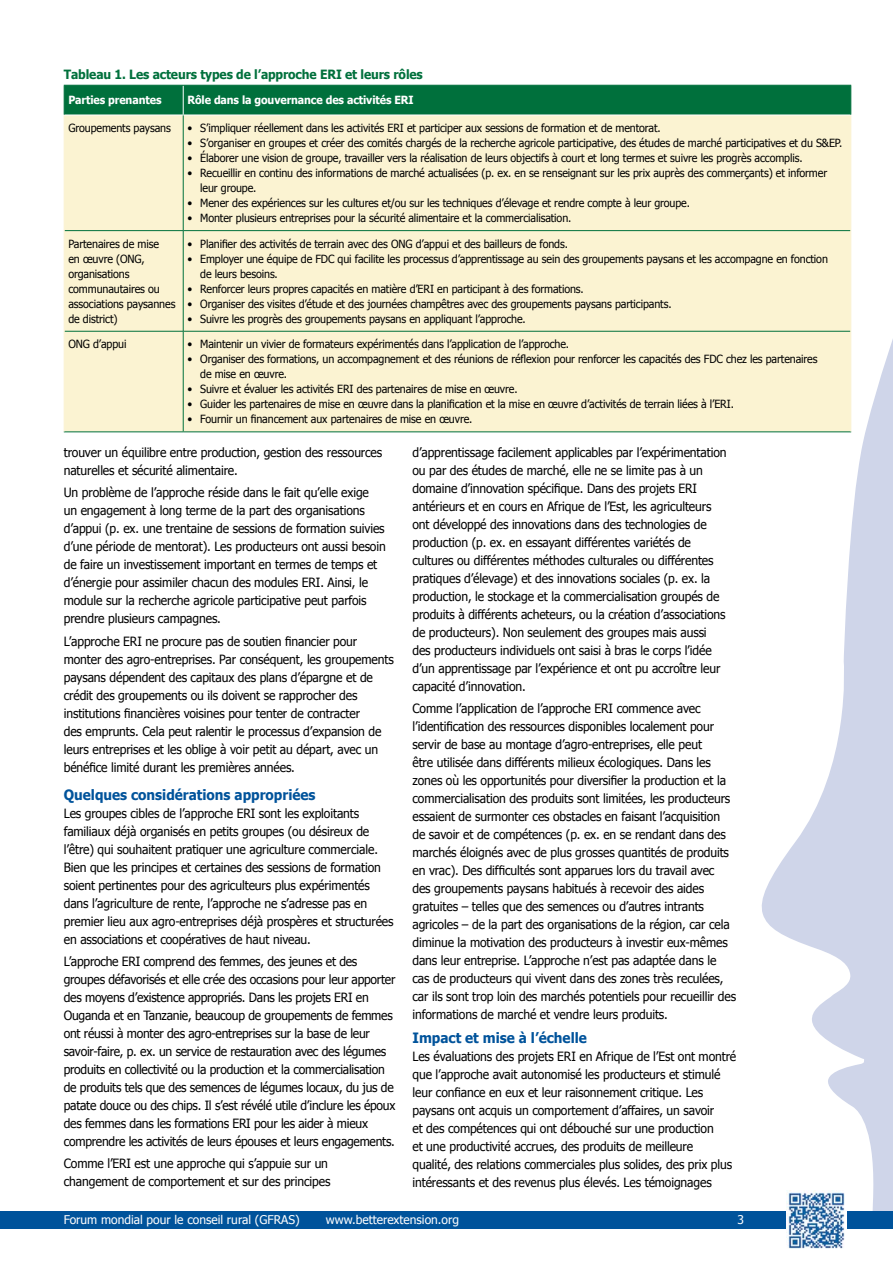
<style>
.page{position:relative;width:893px;height:1263px;background:#fff}
.page>*{position:absolute;margin:0;border:0;box-sizing:border-box;transform-origin:0 0}
._06_tussenkop_1_head{font:700 14.25px "Tahoma";color:#00539b;scale:.95 1}
._05_platte_tekst_bod{font:12.75px/18px "Tahoma";letter-spacing:-.01em;color:#000;scale:.95 1}
._09_grafiekkop__tabl{font:700 12.75px "Tahoma";letter-spacing:-.01em;color:#00703c;scale:.95 1}
.t1{font:12px "Tahoma";color:#fff}
.tabeltekst{font:11.25px/15px "Tahoma";letter-spacing:-.01em;color:#000;scale:.95 1}
.tabelkopje{font:700 11.25px "Tahoma";letter-spacing:-.01em;color:#fff;scale:.95 1}
</style>
<div class="page">
<svg style="left:758px;top:266px;width:135px;height:946px"></svg>
<div style="left:0;top:1212px;width:893px;height:17px;background:#00539b"></div>
<img style="left:787px;top:1191px;width:60px;height:58px">
<div style="left:65px;top:116px;width:785px;height:315px;background:#fbf3d2"></div>
<hr style="left:183px;top:115px;width:1px;height:115px;background:#00703c">
<hr style="left:65px;top:230px;width:118px;height:1px;background:#00703c">
<hr style="left:183px;top:230px;width:667px;height:1px;background:#00703c">
<hr style="left:183px;top:231px;width:1px;height:100px;background:#00703c">
<hr style="left:65px;top:331px;width:118px;height:1px;background:#00703c">
<hr style="left:183px;top:331px;width:667px;height:1px;background:#00703c">
<hr style="left:183px;top:331px;width:1px;height:100px;background:#00703c">
<svg style="left:64px;top:85px;width:787px;height:30px;background:#05723f"></svg>
<hr style="left:64px;top:431px;width:119px;height:1px;background:#00703c">
<hr style="left:183px;top:431px;width:668px;height:1px;background:#00703c">
<hr style="left:64px;top:115px;width:1px;height:116px;background:#fbf3d2">
<hr style="left:850px;top:115px;width:1px;height:116px;background:#fbf3d2">
<hr style="left:64px;top:231px;width:1px;height:100px;background:#fbf3d2">
<hr style="left:850px;top:231px;width:1px;height:100px;background:#fbf3d2">
<hr style="left:64px;top:331px;width:1px;height:100px;background:#fbf3d2">
<hr style="left:850px;top:331px;width:1px;height:100px;background:#fbf3d2">
<p class="_09_grafiekkop__tabl" style="left:64px;top:65px;width:379px">Tableau 1. Les acteurs types de l’approche ERI et leurs rôles</p>
<p class="tabelkopje" style="left:68px;top:92px;width:99px">Parties prenantes</p>
<p class="tabelkopje" style="left:187px;top:92px;width:240px">Rôle dans la gouvernance des activités ERI</p>
<p class="tabeltekst" style="left:68px;top:120px;width:109px">Groupements paysans</p>
<p class="tabeltekst" style="left:187px;top:120px;width:500px">• S’impliquer réellement dans les activités ERI et participer aux sessions de formation et de mentorat.</p>
<p class="tabeltekst" style="left:187px;top:135px;width:691px">• S’organiser en groupes et créer des comités chargés de la recherche agricole participative, des études de marché participatives et du S&amp;EP.</p>
<p class="tabeltekst" style="left:187px;top:150px;width:649px">• Élaborer une vision de groupe, travailler vers la réalisation de leurs objectifs à court et long termes et suivre les progrès accomplis.</p>
<p class="tabeltekst" style="left:200px;top:165px;width:661px;text-indent:-13px">• Recueillir en continu des informations de marché actualisées (p. ex. en se renseignant sur les prix auprès des commerçants) et informer leur groupe.</p>
<p class="tabeltekst" style="left:187px;top:195px;width:530px">• Mener des expériences sur les cultures et/ou sur les techniques d’élevage et rendre compte à leur groupe.</p>
<p class="tabeltekst" style="left:187px;top:210px;width:406px">• Monter plusieurs entreprises pour la sécurité alimentaire et la commercialisation.</p>
<p class="tabeltekst" style="left:68px;top:236px;width:114px">Partenaires de mise<br>en œuvre (ONG, organisations communautaires ou associations paysannes de district)</p>
<p class="tabeltekst" style="left:187px;top:236px;width:402px">• Planifier des activités de terrain avec des ONG d’appui et des bailleurs de fonds.</p>
<p class="tabeltekst" style="left:200px;top:251px;width:662px;text-indent:-13px">• Employer une équipe de FDC qui facilite les processus d’apprentissage au sein des groupements paysans et les accompagne en fonction de leurs besoins.</p>
<p class="tabeltekst" style="left:187px;top:281px;width:419px">• Renforcer leurs propres capacités en matière d’ERI en participant à des formations.</p>
<p class="tabeltekst" style="left:187px;top:296px;width:511px">• Organiser des visites d’étude et des journées champêtres avec des groupements paysans participants.</p>
<p class="tabeltekst" style="left:187px;top:311px;width:358px">• Suivre les progrès des groupements paysans en appliquant l’approche.</p>
<p class="tabeltekst" style="left:68px;top:336px;width:63px">ONG d’appui</p>
<p class="tabeltekst" style="left:187px;top:336px;width:403px">• Maintenir un vivier de formateurs expérimentés dans l’application de l’approche.</p>
<p class="tabeltekst" style="left:200px;top:351px;width:651px;text-indent:-13px">• Organiser des formations, un accompagnement et des réunions de réflexion pour renforcer les capacités des FDC chez les partenaires de mise en œuvre.</p>
<p class="tabeltekst" style="left:187px;top:381px;width:349px">• Suivre et évaluer les activités ERI des partenaires de mise en œuvre.</p>
<p class="tabeltekst" style="left:187px;top:396px;width:577px">• Guider les partenaires de mise en œuvre dans la planification et la mise en œuvre d’activités de terrain liées à l’ERI.</p>
<p class="tabeltekst" style="left:187px;top:411px;width:301px">• Fournir un financement aux partenaires de mise en œuvre.</p>
<p class="_05_platte_tekst_bod" style="left:64px;top:443px;width:337px">trouver un équilibre entre production, gestion des ressources naturelles et sécurité alimentaire.</p>
<p class="_05_platte_tekst_bod" style="left:64px;top:483px;width:340px">Un problème de l’approche réside dans le fait qu’elle exige<br>un engagement à long terme de la part des organisations d’appui (p. ex. une trentaine de sessions de formation suivies d’une période de mentorat). Les producteurs ont aussi besoin de faire un investissement important en termes de temps et d’énergie pour assimiler chacun des modules ERI. Ainsi, le module sur la recherche agricole participative peut parfois prendre plusieurs campagnes.</p>
<p class="_05_platte_tekst_bod" style="left:64px;top:631px;width:349px">L’approche ERI ne procure pas de soutien financier pour monter des agro-entreprises. Par conséquent, les groupements paysans dépendent des capitaux des plans d’épargne et de crédit des groupements ou ils doivent se rapprocher des institutions financières voisines pour tenter de contracter<br>des emprunts. Cela peut ralentir le processus d’expansion de leurs entreprises et les oblige à voir petit au départ, avec un bénéfice limité durant les premières années.</p>
<p class="_06_tussenkop_1_head" style="left:64px;top:784px;width:266px">Quelques considérations appropriées</p>
<p class="_05_platte_tekst_bod" style="left:64px;top:803px;width:349px">Les groupes cibles de l’approche ERI sont les exploitants familiaux déjà organisés en petits groupes (ou désireux de l’être) qui souhaitent pratiquer une agriculture commerciale.<br>Bien que les principes et certaines des sessions de formation soient pertinentes pour des agriculteurs plus expérimentés dans l’agriculture de rente, l’approche ne s’adresse pas en premier lieu aux agro-entreprises déjà prospères et structurées en associations et coopératives de haut niveau.</p>
<p class="_05_platte_tekst_bod" style="left:64px;top:951px;width:351px">L’approche ERI comprend des femmes, des jeunes et des groupes défavorisés et elle crée des occasions pour leur apporter des moyens d’existence appropriés. Dans les projets ERI en Ouganda et en Tanzanie, beaucoup de groupements de femmes ont réussi à monter des agro-entreprises sur la base de leur savoir-faire, p. ex. un service de restauration avec des légumes produits en collectivité ou la production et la commercialisation de produits tels que des semences de légumes locaux, du jus de patate douce ou des chips. Il s’est révélé utile d’inclure les époux des femmes dans les formations ERI pour les aider à mieux comprendre les activités de leurs épouses et leurs engagements.</p>
<p class="_05_platte_tekst_bod" style="left:64px;top:1154px;width:282px">Comme l’ERI est une approche qui s’appuie sur un changement de comportement et sur des principes</p>
<p class="_05_platte_tekst_bod" style="left:412px;top:443px;width:332px">d’apprentissage facilement applicables par l’expérimentation ou par des études de marché, elle ne se limite pas à un domaine d’innovation spécifique. Dans des projets ERI antérieurs et en cours en Afrique de l’Est, les agriculteurs ont développé des innovations dans des technologies de production (p. ex. en essayant différentes variétés de cultures ou différentes méthodes culturales ou différentes pratiques d’élevage) et des innovations sociales (p. ex. la production, le stockage et la commercialisation groupés de produits à différents acheteurs, ou la création d’associations de producteurs). Non seulement des groupes mais aussi des producteurs individuels ont saisi à bras le corps l’idée d’un apprentissage par l’expérience et ont pu accroître leur capacité d’innovation.</p>
<p class="_05_platte_tekst_bod" style="left:412px;top:699px;width:342px">Comme l’application de l’approche ERI commence avec l’identification des ressources disponibles localement pour servir de base au montage d’agro-entreprises, elle peut<br>être utilisée dans différents milieux écologiques. Dans les zones où les opportunités pour diversifier la production et la commercialisation des produits sont limitées, les producteurs essaient de surmonter ces obstacles en faisant l’acquisition de savoir et de compétences (p. ex. en se rendant dans des marchés éloignés avec de plus grosses quantités de produits en vrac). Des difficultés sont apparues lors du travail avec<br>des groupements paysans habitués à recevoir des aides gratuites – telles que des semences ou d’autres intrants agricoles – de la part des organisations de la région, car cela diminue la motivation des producteurs à investir eux-mêmes dans leur entreprise. L’approche n’est pas adaptée dans le cas de producteurs qui vivent dans des zones très reculées, car ils sont trop loin des marchés potentiels pour recueillir des informations de marché et vendre leurs produits.</p>
<p class="_06_tussenkop_1_head" style="left:412px;top:1028px;width:185px">Impact et mise à l’échelle</p>
<p class="_05_platte_tekst_bod" style="left:412px;top:1047px;width:342px">Les évaluations des projets ERI en Afrique de l’Est ont montré que l’approche avait autonomisé les producteurs et stimulé leur confiance en eux et leur raisonnement critique. Les paysans ont acquis un comportement d’affaires, un savoir<br>et des compétences qui ont débouché sur une production<br>et une productivité accrues, des produits de meilleure<br>qualité, des relations commerciales plus solides, des prix plus intéressants et des revenus plus élevés. Les témoignages</p>
<p class="t1" style="left:64px;top:1211px;width:237px">Forum mondial pour le conseil rural (GFRAS)</p>
<p class="t1" style="left:326px;top:1211px;width:135px">www.betterextension.org</p>
<p class="t1" style="left:738px;top:1211px;width:8px">3</p>
</div>
